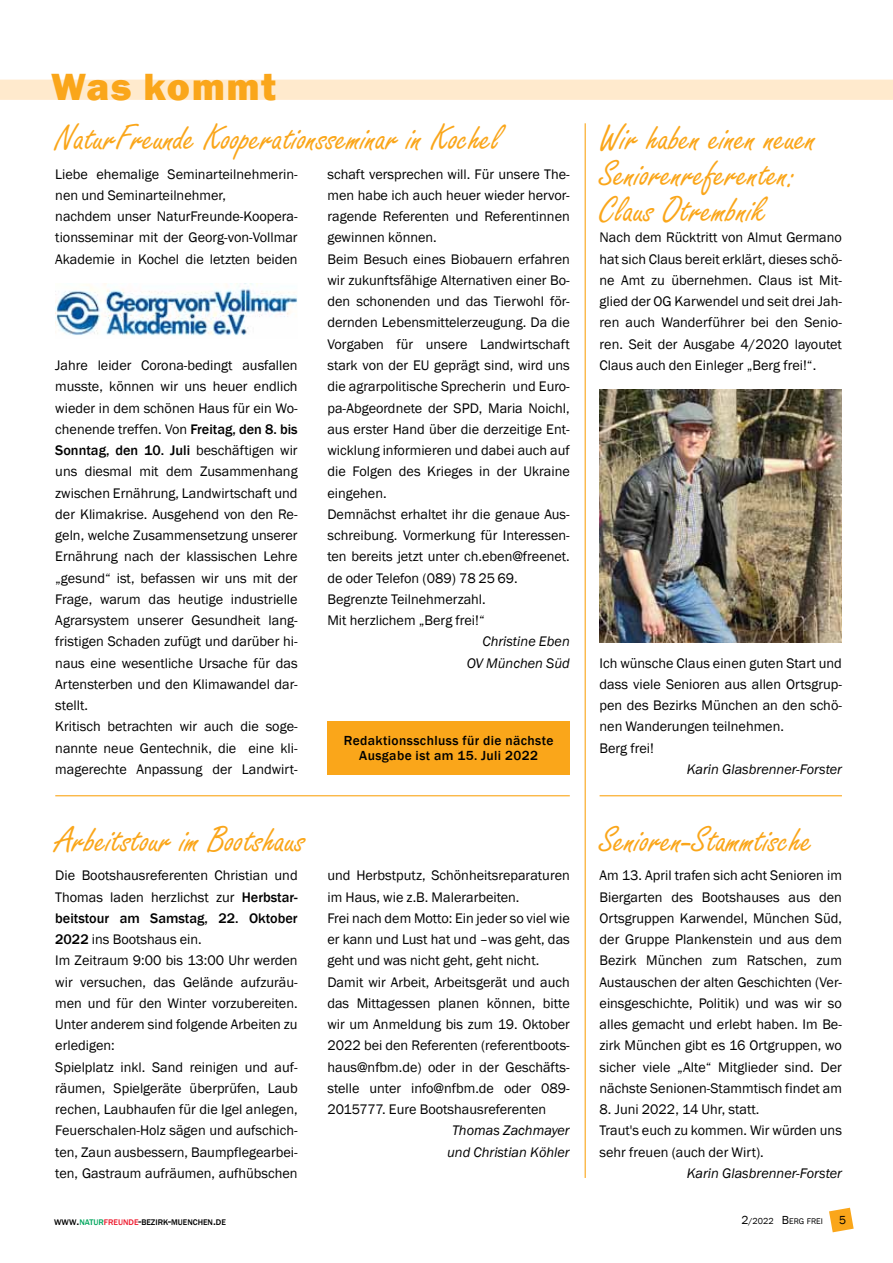
<style>
.page{position:relative;width:893px;height:1263px;background:#fff}
.page>*{position:absolute;margin:0;border:0;box-sizing:border-box;transform-origin:0 0}
.t1{font:39px/36px "Freestyle Script";color:#faa61a}
.t2{font:800 39px "Franklin Gothic";letter-spacing:.04em;color:#faa61a}
.t3{font:14.25px/21.3px "Franklin Gothic";color:#000}
.t4{font:italic 14.25px/21.3px "Franklin Gothic";color:#000;text-align:center}
.t5{font:500 13.5px/15px "Franklin Gothic";letter-spacing:.03em;color:#000;text-align:center}
.t6{font:12px "Franklin Gothic";color:#000}
.t7{font:500 8.4px "Franklin Gothic";color:#000}
.t8{font:8.4px "Franklin Gothic";color:#000}
.s1{font-weight:500}
.s2{font-size:12px}
.s3{color:#00a65d}
.s4{color:#ed1b2f}
.s5{font-size:9px}
</style>
<div class="page">
<svg style="left:829px;top:1208px;width:25px;height:24px"></svg>
<div style="left:0;top:80px;width:893px;height:20px;background:#ffeacd"></div>
<hr style="left:55px;top:795px;width:515px;height:1px;background:#faa61a">
<div style="left:327px;top:721px;width:243px;height:54px;background:#faa61a"></div>
<img style="left:55px;top:284px;width:243px;height:52px">
<img style="left:600px;top:389px;width:242px;height:253px">
<hr style="left:585px;top:123px;width:1px;height:1055px;background:#faa61a">
<hr style="left:600px;top:795px;width:242px;height:1px;background:#faa61a">
<h1 class="t2" style="left:51px;top:61px;width:226px">Was kommt</h1>
<h1 class="t1" style="left:55px;top:122px;width:447px">NaturFreunde Kooperationsseminar in Kochel</h1>
<p class="t3" style="left:55px;top:163px;width:244px">Liebe ehemalige Seminarteilnehmerin&shy;nen und Seminarteilnehmer,<br>nachdem unser NaturFreunde-Koopera&shy;tionsseminar mit der Georg-von-Vollmar Akademie in Kochel die letzten beiden</p>
<p class="t3" style="left:55px;top:355px;width:244px">Jahre leider Corona-bedingt ausfallen musste, können wir uns heuer endlich wieder in dem schönen Haus für ein Wo&shy;chenende treffen. Von <span class="s1">Freitag, den 8. bis Sonntag, den 10. Juli</span> beschäftigen wir uns diesmal mit dem Zusammenhang zwischen Ernährung, Landwirtschaft und der Klimakrise. Ausgehend von den Re&shy;geln, welche Zusammensetzung unserer Ernährung nach der klassischen Lehre „gesund“ ist, befassen wir uns mit der Frage, warum das heutige industrielle Agrarsystem unserer Gesundheit lang&shy;fristigen Schaden zufügt und darüber hi&shy;naus eine wesentliche Ursache für das Artensterben und den Klimawandel dar&shy;stellt.<br>Kritisch betrachten wir auch die soge&shy;nannte neue Gentechnik, die eine kli&shy;magerechte Anpassung der Landwirt-</p>
<h1 class="t1" style="left:56px;top:823px;width:251px">Arbeitstour im Bootshaus</h1>
<p class="t3" style="left:327px;top:164px;width:244px">schaft versprechen will. Für unsere The&shy;men habe ich auch heuer wieder hervor&shy;ragende Referenten und Referentinnen gewinnen können.<br>Beim Besuch eines Biobauern erfahren wir zukunftsfähige Alternativen einer Bo&shy;den schonenden und das Tierwohl för&shy;dernden Lebensmittelerzeugung. Da die Vorgaben für unsere Landwirtschaft stark von der EU geprägt sind, wird uns die agrarpolitische Sprecherin und Euro&shy;pa-Abgeordnete der SPD, Maria Noichl, aus erster Hand über die derzeitige Ent&shy;wicklung informieren und dabei auch auf die Folgen des Krieges in der Ukraine eingehen.<br>Demnächst erhaltet ihr die genaue Aus&shy;schreibung. Vormerkung für Interessen&shy;ten bereits jetzt unter ch.eben@freenet. de oder Telefon (089) 78 25 69.<br>Begrenzte Teilnehmerzahl.<br>Mit herzlichem „Berg frei!“</p>
<p class="t4" style="left:467px;top:631px;width:105px;text-align:right">Christine Eben<br>OV München Süd</p>
<p class="t5" style="left:344px;top:733px;width:211px">Redaktionsschluss für die nächste<br>Ausgabe ist am 15. Juli 2022</p>
<p class="t3" style="left:55px;top:865px;width:244px">Die Bootshausreferenten Christian und Thomas laden herzlichst zur <span class="s1">Herbstar&shy;beitstour am Samstag, 22. Oktober 2022</span> ins Bootshaus ein.<br>Im Zeitraum 9:00 bis 13:00 Uhr werden wir versuchen, das Gelände aufzuräu&shy;men und für den Winter vorzubereiten.<br>Unter anderem sind folgende Arbeiten zu erledigen:<br>Spielplatz inkl. Sand reinigen und auf&shy;räumen, Spielgeräte überprüfen, Laub rechen, Laubhaufen für die Igel anlegen, Feuerschalen-Holz sägen und aufschich&shy;ten, Zaun ausbessern, Baumpflegearbei&shy;ten, Gastraum aufräumen, aufhübschen</p>
<p class="t3" style="left:327px;top:865px;width:244px">und Herbstputz, Schönheitsreparaturen im Haus, wie z.B. Malerarbeiten.<br>Frei nach dem Motto: Ein jeder so viel wie er kann und Lust hat und –was geht, das geht und was nicht geht, geht nicht.<br>Damit wir Arbeit, Arbeitsgerät und auch das Mittagessen planen können, bitte wir um Anmeldung bis zum 19. Oktober 2022 bei den Referenten (referentboots&shy;haus@nfbm.de) oder in der Geschäfts&shy;stelle unter info@nfbm.de oder 089- 2015777. Eure Bootshausreferenten</p>
<p class="t4" style="left:447px;top:1120px;width:124px">Thomas Zachmayer und Christian Köhler</p>
<h1 class="t1" style="left:600px;top:122px;width:219px">Wir haben einen neuen<br>Seniorenreferenten:<br>Claus Otrembnik</h1>
<p class="t3" style="left:600px;top:227px;width:244px;text-align:justify">Nach dem Rücktritt von Almut Germano hat sich Claus bereit erklärt, dieses schö&shy;ne Amt zu übernehmen. Claus ist Mit&shy;glied der OG Karwendel und seit drei Jah&shy;ren auch Wanderführer bei den Senio&shy;ren. Seit der Ausgabe 4/2020 layoutet Claus auch den Einleger „Berg frei!“.</p>
<p class="t3" style="left:600px;top:652px;width:244px">Ich wünsche Claus einen guten Start und dass viele Senioren aus allen Ortsgrup&shy;pen des Bezirks München an den schö&shy;nen Wanderungen teilnehmen.<br>Berg frei!</p>
<p class="t4" style="left:687px;top:759px;width:157px">Karin Glasbrenner-Forster</p>
<h1 class="t1" style="left:600px;top:823px;width:215px">Senioren-Stammtische</h1>
<p class="t3" style="left:600px;top:865px;width:244px;text-align:justify">Am 13. April trafen sich acht Senioren im Biergarten des Bootshauses aus den Ortsgruppen Karwendel, München Süd, der Gruppe Plankenstein und aus dem Bezirk München zum Ratschen, zum Austauschen der alten Geschichten (Ver&shy;einsgeschichte, Politik) und was wir so alles gemacht und erlebt haben. Im Be&shy;zirk München gibt es 16 Ortgruppen, wo sicher viele „Alte“ Mitglieder sind. Der nächste Senionen-Stammtisch findet am</p>
<p class="t3" style="left:600px;top:1099px;width:244px">8. Juni 2022, 14 Uhr, statt.<br>Traut's euch zu kommen. Wir würden uns sehr freuen (auch der Wirt).</p>
<p class="t4" style="left:687px;top:1163px;width:157px">Karin Glasbrenner-Forster</p>
<p class="t7" style="left:54px;top:1216px;width:173px">WWW<span class="s2">.</span><span class="s3">NATUR</span><span class="s4">FREUNDE</span><span class="s2">-</span>BEZIRK<span class="s2">-</span>MUENCHEN<span class="s2">.</span>DE</p>
<p class="t8" style="left:741px;top:1216px;width:83px"><span class="s2">2</span><span class="s5">/2022</span> <span class="s2">B</span>ERG FREI</p>
<p class="t6" style="left:839px;top:1212px;width:9px">5</p>
</div>
